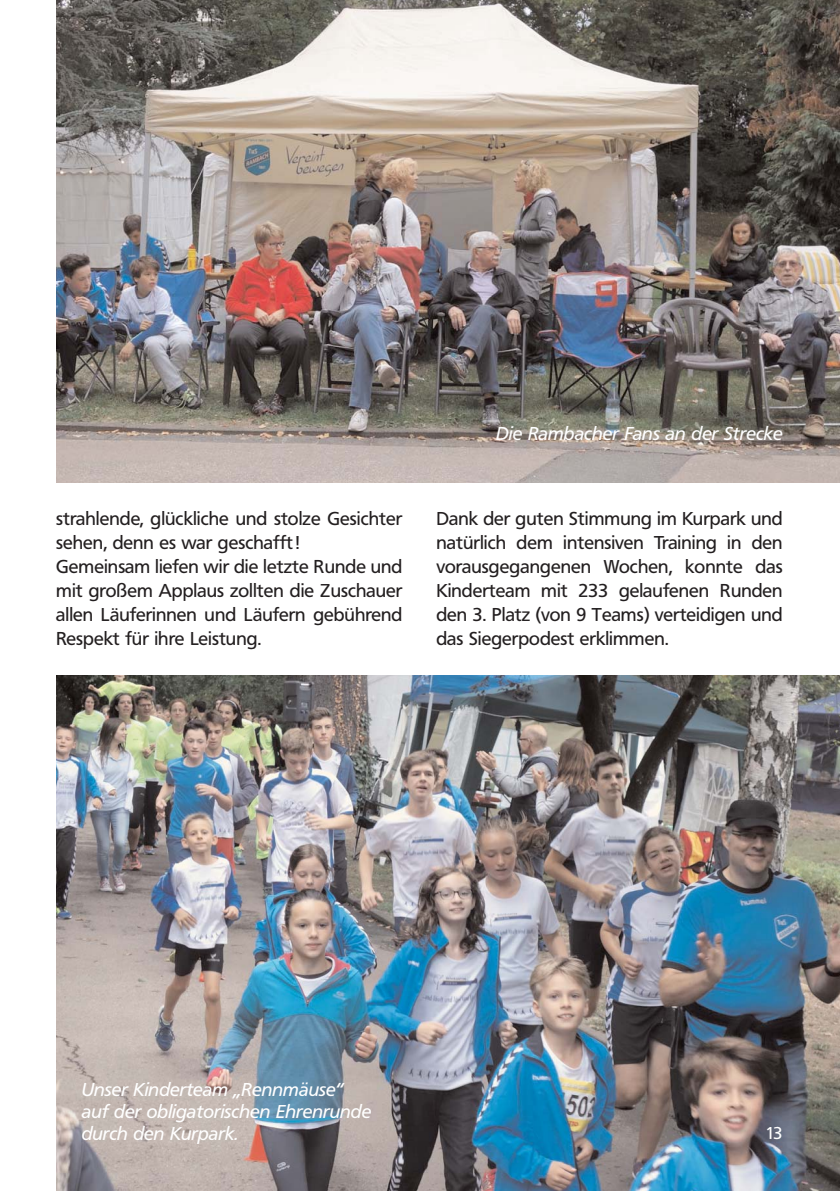
<style>
.page{position:relative;width:840px;height:1191px;background:#fff}
.page>*{position:absolute;margin:0;border:0;box-sizing:border-box;transform-origin:0 0}
.t1{font:18.4px/24px "Frutiger BQ";color:#231f20}
.t2{font:italic 18.4px/22px "Frutiger BQ";color:#fff}
.t3{font:17px "Frutiger BQ";color:#fff}
</style>
<div class="page">
<img style="left:56px;top:0;width:783px;height:482px">
<img style="left:56px;top:675px;width:783px;height:516px">
<p class="t1" style="left:56px;top:507px;width:347px">strahlende, glückliche und stolze Gesichter sehen, denn es war geschafft!<br>Gemeinsam liefen wir die letzte Runde und mit großem Applaus zollten die Zuschauer allen Läuferinnen und Läufern gebührend Respekt für ihre Leistung.</p>
<p class="t2" style="left:496px;top:424px;width:288px">Die Rambacher Fans an der Strecke</p>
<p class="t1" style="left:436px;top:507px;width:347px;text-align:justify">Dank der guten Stimmung im Kurpark und natürlich dem intensiven Training in den vorausgegangenen Wochen, konnte das Kinderteam mit 233 gelaufenen Runden den 3. Platz (von 9 Teams) verteidigen und das Siegerpodest erklimmen.</p>
<p class="t2" style="left:82px;top:1080px;width:291px">Unser Kinderteam „Rennmäuse“ auf der obligatorischen Ehrenrunde durch den Kurpark.</p>
<p class="t3" style="left:765px;top:1124px;width:19px">13</p>
</div>
